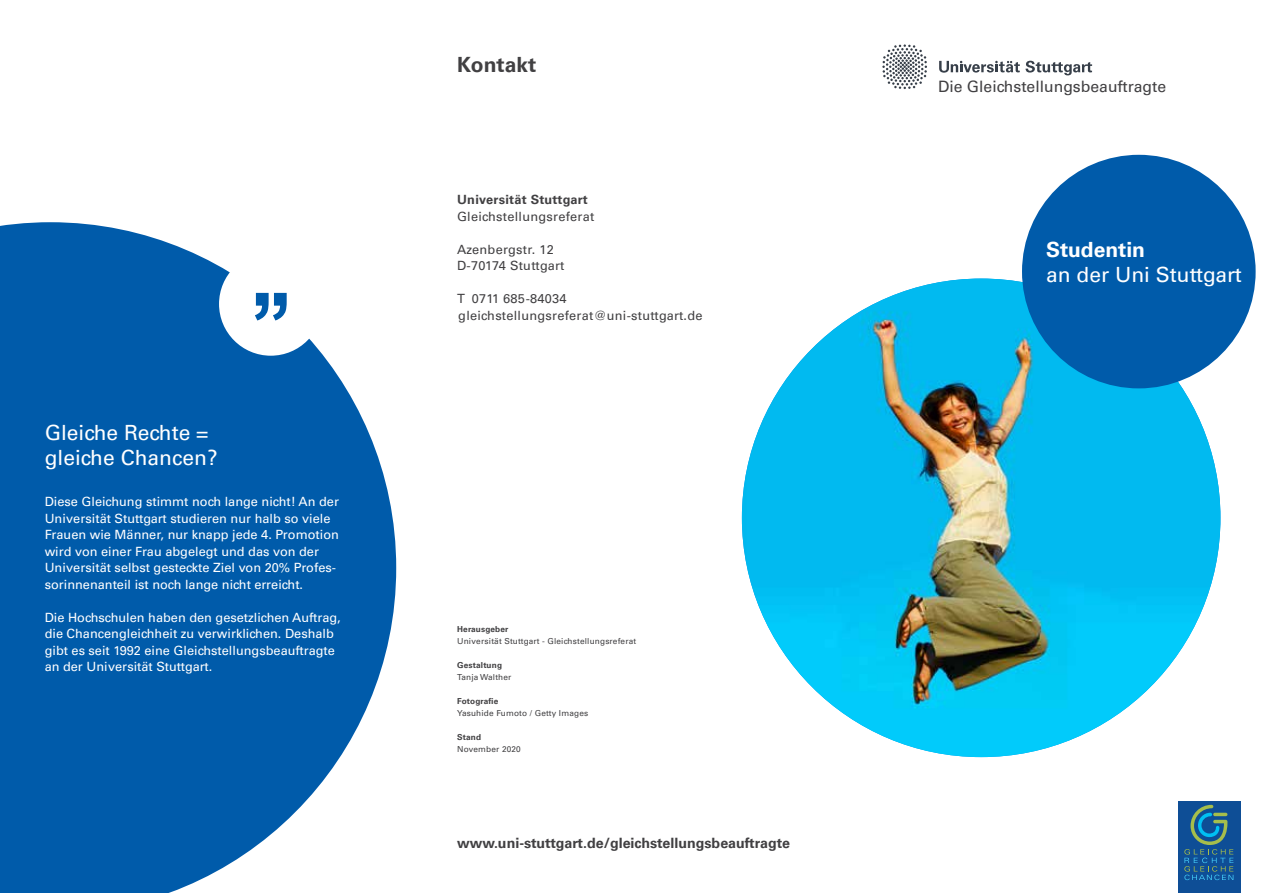
<style>
.page{position:relative;width:1263px;height:893px;background:#fff}
.page>*{position:absolute;margin:0;border:0;box-sizing:border-box;transform-origin:0 0}
.t1{font:21px/24.8px "Univers LT Pro 55 Roman";color:#fff}
.t2{font:700 21px "Univers LT Pro 65";color:#fff}
.t3{font:700 21px "Univers LT Pro 65";color:#414042}
.t4{font:15.75px "Univers LT Pro 55 Roman";color:#414042}
.t5{font:700 14.25px "Univers LT Pro 65";color:#414042}
.t6{font:12.75px/16.5px "Univers LT Pro 55 Roman";color:#fff}
.t7{font:12.75px/16.5px "Univers LT Pro 55 Roman";letter-spacing:.02em;color:#414042}
.t8{font:700 12.75px "Univers LT Pro 65";letter-spacing:.02em;color:#414042}
.t9{font:8.25px "Univers LT Pro 55 Roman";letter-spacing:.02em;color:#414042}
.t10{font:700 8.25px "Univers LT Pro 65";letter-spacing:.02em;color:#414042}
.t11{font:700 8.25px "Univers LT Pro 65";letter-spacing:.05em;color:#fff}
</style>
<div class="page">
<img style="left:742px;top:279px;width:478px;height:478px;border-radius:239px">
<div style="left:1022px;top:155px;width:233px;height:233px;background:#005baa;border-radius:50%"></div>
<svg style="left:882px;top:44px;width:45px;height:45px"></svg>
<svg style="left:939px;top:61px;width:153px;height:14px"></svg>
<svg style="left:0;top:222px;width:396px;height:671px;fill:#005baa"></svg>
<div style="left:219px;top:252px;width:103px;height:104px;background:#fff;border-radius:50%"></div>
<svg style="left:255px;top:293px;width:32px;height:28px"></svg>
<div style="left:1178px;top:801px;width:63px;height:92px;background:#0e4e96"></div>
<svg style="left:1184px;top:805px;width:49px;height:75px"></svg>
<h1 class="t1" style="left:45px;top:419px;width:174px">Gleiche Rechte = gleiche Chancen?</h1>
<p class="t6" style="left:45px;top:493px;width:296px">Diese Gleichung stimmt noch lange nicht! An der Universität Stuttgart studieren nur halb so viele Frauen wie Männer, nur knapp jede 4. Promotion wird von einer Frau abgelegt und das von der Universität selbst gesteckte Ziel von 20% Profes&shy;sorinnenanteil ist noch lange nicht erreicht.</p>
<p class="t6" style="left:45px;top:608px;width:298px">Die Hochschulen haben den gesetzlichen Auftrag, die Chancengleichheit zu verwirklichen. Deshalb gibt es seit 1992 eine Gleichstellungsbeauftragte an der Universität Stuttgart.</p>
<p class="t11" style="left:45px;top:496px;width:140px">QUELLE DES ZIZIERTEN TEXTES</p>
<h1 class="t3" style="left:457px;top:50px;width:81px">Kontakt</h1>
<p class="t8" style="left:457px;top:191px;width:132px">Universität Stuttgart</p>
<p class="t7" style="left:457px;top:207px;width:139px">Gleichstellungsreferat</p>
<p class="t7" style="left:457px;top:240px;width:109px">Azenbergstr. 12<br>D-70174 Stuttgart</p>
<p class="t7" style="left:457px;top:290px;width:247px">T 0711 685-84034 gleichstellungsreferat@uni-stuttgart.de</p>
<p class="t10" style="left:457px;top:623px;width:53px">Herausgeber</p>
<p class="t9" style="left:457px;top:635px;width:181px">Universität Stuttgart - Gleichstellungsreferat</p>
<p class="t10" style="left:457px;top:659px;width:46px">Gestaltung</p>
<p class="t9" style="left:457px;top:671px;width:56px">Tanja Walther</p>
<p class="t10" style="left:457px;top:695px;width:43px">Fotografie</p>
<p class="t9" style="left:457px;top:707px;width:133px">Yasuhide Fumoto / Getty Images</p>
<p class="t10" style="left:457px;top:731px;width:26px">Stand</p>
<p class="t9" style="left:457px;top:743px;width:65px">November 2020</p>
<p class="t5" style="left:457px;top:833px;width:334px">www.uni-stuttgart.de/gleichstellungsbeauftragte</p>
<p class="t4" style="left:938px;top:76px;width:230px">Die Gleichstellungsbeauftragte</p>
<h1 class="t2" style="left:1046px;top:235px;width:100px">Studentin</h1>
<h1 class="t1" style="left:1046px;top:261px;width:197px">an der Uni Stuttgart</h1>
</div>
